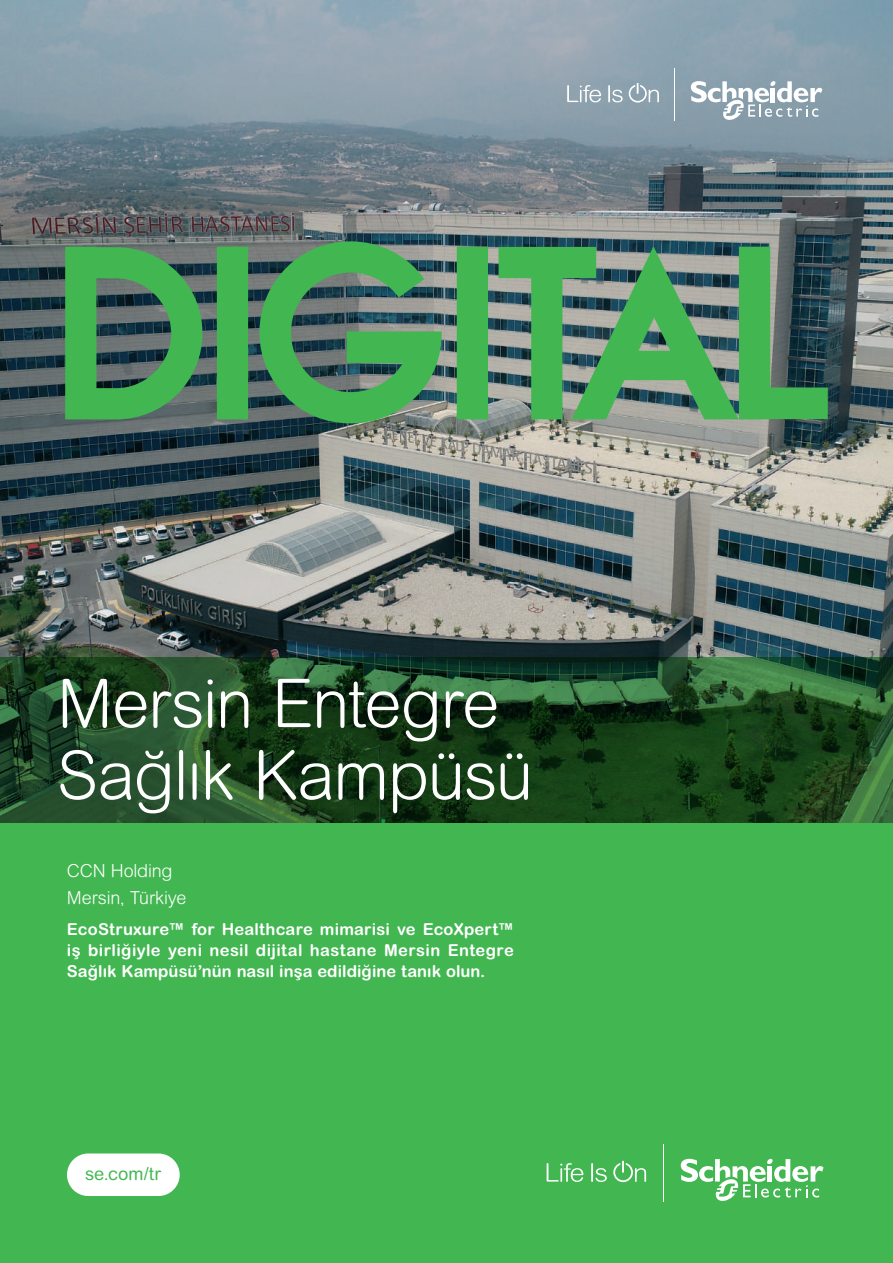
<style>
.page{position:relative;width:893px;height:1263px;background:#fff}
.page>*{position:absolute;margin:0;border:0;box-sizing:border-box;transform-origin:0 0}
.t1{font:300 67.5px/71.8px "Arial Rounded MT Pro";letter-spacing:-.02em;color:#fff}
.t2{font:300 18px/27px "Arial Rounded MT Pro";letter-spacing:-.01em;color:#fff}
.t3{font:18px "Arial Rounded MT Pro";color:#42b751}
.t4{font:700 16.5px/21px "Arial Rounded MT Pro";letter-spacing:.005em;color:#fff;text-align:justify}
</style>
<div class="page">
<img style="left:0;top:0;width:893px;height:657px">
<svg style="left:0;top:657px;width:893px;height:166px;background:#1c4420"></svg>
<div style="left:0;top:823px;width:893px;height:440px;background:#42b751"></div>
<svg style="left:567px;top:85px;width:34px;height:17px"></svg>
<svg style="left:608px;top:85px;width:15px;height:17px"></svg>
<svg style="left:629px;top:83px;width:30px;height:20px"></svg>
<svg style="left:691px;top:81px;width:131px;height:40px"></svg>
<hr style="left:674px;top:68px;width:1px;height:52px;background:#fff">
<div style="left:67px;top:1153px;width:113px;height:43px;background:#fff;border-radius:21px"></div>
<svg style="left:65px;top:247px;width:137px;height:172px;background:#468f57"></svg>
<div style="left:217px;top:247px;width:31px;height:172px;background:#42b751"></div>
<svg style="left:259px;top:241px;width:183px;height:182px;background:#508e61"></svg>
<div style="left:457px;top:247px;width:31px;height:172px;background:#42b751"></div>
<svg style="left:499px;top:246px;width:329px;height:173px;background:#579267"></svg>
<svg style="left:547px;top:1163px;width:36px;height:19px"></svg>
<svg style="left:591px;top:1163px;width:16px;height:19px"></svg>
<svg style="left:613px;top:1161px;width:33px;height:21px"></svg>
<svg style="left:681px;top:1158px;width:142px;height:43px"></svg>
<hr style="left:663px;top:1144px;width:1px;height:57px;background:#fff">
<h1 class="t1" style="left:57px;top:670px;width:478px">Mersin Entegre<br>Sağlık Kampüsü</h1>
<p class="t2" style="left:67px;top:858px;width:121px">CCN Holding<br>Mersin, Türkiye</p>
<p class="t4" style="left:67px;top:919px;width:448px">EcoStruxure™ for Healthcare mimarisi ve EcoXpert™ iş birliğiyle yeni nesil dijital hastane Mersin Entegre Sağlık Kampüsü’nün nasıl inşa edildiğine tanık olun.</p>
<p class="t3" style="left:85px;top:1163px;width:78px">se.com/tr</p>
</div>
